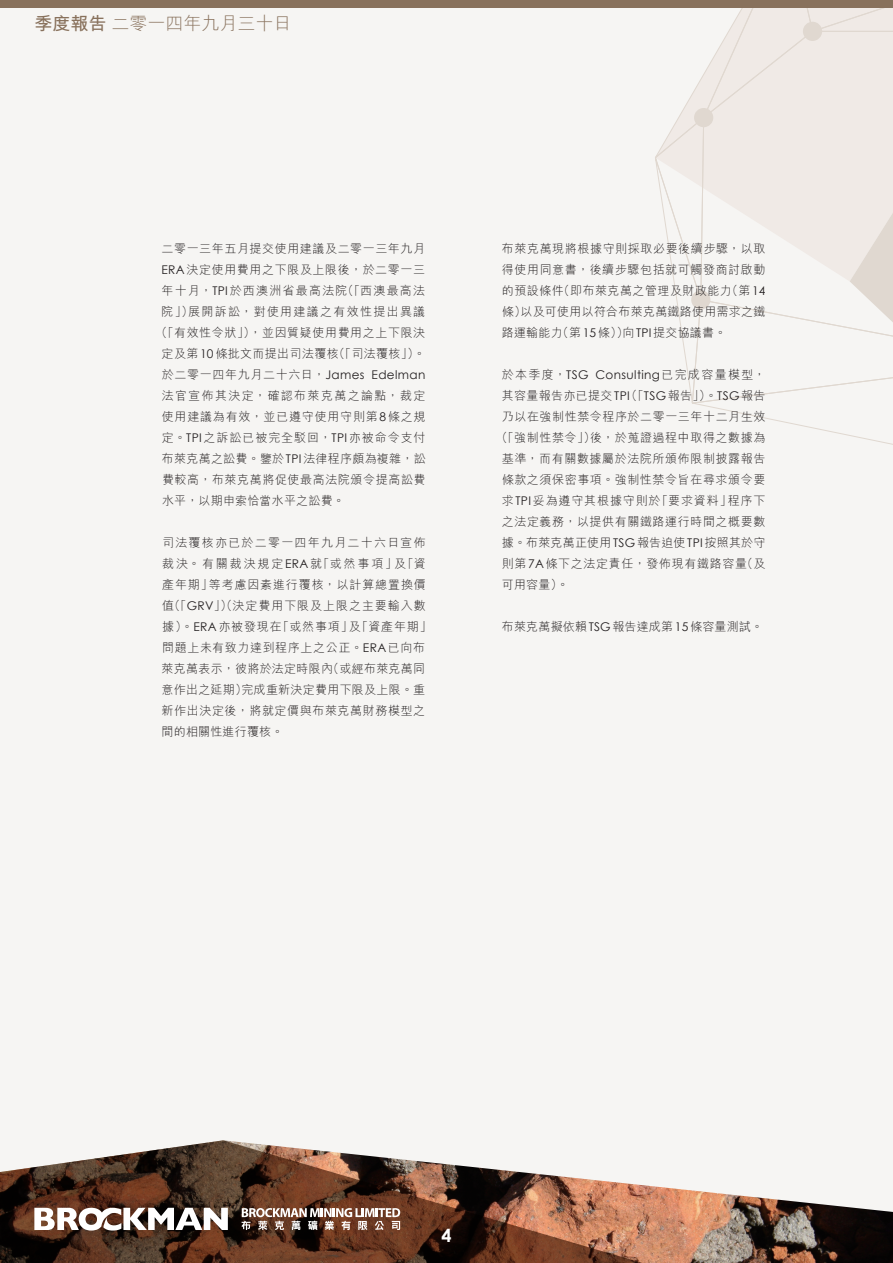
<style>
.page{position:relative;width:893px;height:1263px;background:#f6f5f3}
.page>*{position:absolute;margin:0;border:0;box-sizing:border-box;transform-origin:0 0}
.t1{font:300 18px "M Hei HK";color:#88715c}
.t2{font:700 18px "Century Gothic";color:#fff}
.t3{font:300 12px/21px "M Hei HK";letter-spacing:.05em;color:#231f20}
.t4{font:300 12px "M Hei HK";letter-spacing:.015em;color:#231f20}
.t5{font:300 12px "M Hei HK";letter-spacing:.105em;color:#231f20}
.t6{font:300 12px "M Hei HK";letter-spacing:.025em;color:#231f20}
.t7{font:300 12px "M Hei HK";letter-spacing:.03em;color:#231f20}
.t8{font:300 12px "M Hei HK";letter-spacing:.08em;color:#231f20}
.t9{font:300 12px "M Hei HK";letter-spacing:.02em;color:#231f20}
.t10{font:300 12px "M Hei HK";letter-spacing:.07em;color:#231f20}
.t11{font:300 12px "M Hei HK";letter-spacing:.11em;color:#231f20}
.t12{font:300 12px "M Hei HK";letter-spacing:.115em;color:#231f20}
.s1{font-weight:700}
.s2{font-family:"Century Gothic";font-weight:400}
</style>
<div class="page">
<svg style="left:655px;top:8px;width:238px;height:437px"></svg>
<svg style="left:700px;top:31px;width:193px;height:331px"></svg>
<div style="left:691px;top:290px;width:19px;height:19px;background:#e0d8d0;border-radius:50%"></div>
<div style="left:803px;top:22px;width:19px;height:19px;background:#e0d8d0;border-radius:50%"></div>
<div style="left:694px;top:108px;width:19px;height:19px;background:#e0d8d0;border-radius:50%"></div>
<div style="left:0;top:0;width:893px;height:8px;background:#88715c"></div>
<img style="left:687px;top:1190px;width:206px;height:73px">
<svg style="left:0;top:1140px;width:687px;height:123px"></svg>
<svg style="left:34px;top:1208px;width:194px;height:22px"></svg>
<svg style="left:241px;top:1208px;width:159px;height:22px"></svg>
<h1 class="t1" style="left:34px;top:11px;width:259px"><span class="s1">季度報告</span> 二零一四年九月三十日</h1>
<p class="t3" style="left:162px;top:238px;width:265px">二零一三年五月提交使用建議及二零一三年九月</p>
<p class="t3" style="left:161px;top:259px;width:265px"><span class="s2">ERA</span>決定使用費用之下限及上限後，於二零一三</p>
<p class="t5" style="left:161px;top:282px;width:265px">年十月，<span class="s2">TPI</span>於西澳洲省最高法院（「西澳最高法</p>
<p class="t11" style="left:162px;top:303px;width:265px">院」）展開訴訟，對使用建議之有效性提出異議</p>
<p class="t3" style="left:156px;top:322px;width:271px">（「有效性令狀」），並因質疑使用費用之上下限決</p>
<p class="t7" style="left:162px;top:345px;width:265px">定及第<span class="s2">10</span>條批文而提出司法覆核（「司法覆核」）。</p>
<p class="t3" style="left:162px;top:364px;width:265px">於二零一四年九月二十六日，<span class="s2">James Edelman</span></p>
<p class="t12" style="left:162px;top:387px;width:265px">法官宣佈其決定，確認布萊克萬之論點，裁定</p>
<p class="t3" style="left:162px;top:406px;width:265px">使用建議為有效，並已遵守使用守則第<span class="s2">8</span>條之規</p>
<p class="t8" style="left:162px;top:429px;width:265px">定。<span class="s2">TPI</span>之訴訟已被完全駁回，<span class="s2">TPI</span>亦被命令支付</p>
<p class="t9" style="left:162px;top:450px;width:265px">布萊克萬之訟費。鑒於<span class="s2">TPI</span>法律程序頗為複雜，訟</p>
<p class="t3" style="left:162px;top:469px;width:265px">費較高，布萊克萬將促使最高法院頒令提高訟費</p>
<p class="t4" style="left:162px;top:492px;width:184px">水平，以期申索恰當水平之訟費。</p>
<p class="t3" style="left:162px;top:532px;width:272px">司法覆核亦已於二零一四年九月二十六日宣佈裁決。有關裁決規定<span class="s2">ERA</span>就「或然事項」及「資產年期」等考慮因素進行覆核，以計算總置換價值（「<span class="s2">GRV</span>」）（決定費用下限及上限之主要輸入數據）。<span class="s2">ERA</span>亦被發現在「或然事項」及「資產年期」問題上未有致力達到程序上之公正。<span class="s2">ERA</span>已向布萊克萬表示，彼將於法定時限內（或經布萊克萬同意作出之延期）完成重新決定費用下限及上限。重新作出決定後，將就定價與布萊克萬財務模型之間的相關性進行覆核。</p>
<p class="t3" style="left:502px;top:238px;width:265px;text-align:justify">布萊克萬現將根據守則採取必要後續步驟，以取得使用同意書，後續步驟包括就可觸發商討啟動的預設條件（即布萊克萬之管理及財政能力（第<span class="s2">14</span>條）以及可使用以符合布萊克萬鐵路使用需求之鐵路運輸能力（第<span class="s2">15</span>條））向<span class="s2">TPI</span>提交協議書。</p>
<p class="t5" style="left:502px;top:366px;width:265px">於本季度，<span class="s2">TSG Consulting</span>已完成容量模型，</p>
<p class="t6" style="left:502px;top:387px;width:265px">其容量報告亦已提交<span class="s2">TP</span>（<span class="s2">I</span>「<span class="s2">TSG</span>報告」）。<span class="s2">TSG</span>報告</p>
<p class="t3" style="left:502px;top:406px;width:265px">乃以在強制性禁令程序於二零一三年十二月生效</p>
<p class="t3" style="left:496px;top:427px;width:271px">（「強制性禁令」）後，於蒐證過程中取得之數據為</p>
<p class="t3" style="left:502px;top:448px;width:265px">基準，而有關數據屬於法院所頒佈限制披露報告</p>
<p class="t3" style="left:502px;top:469px;width:265px">條款之須保密事項。強制性禁令旨在尋求頒令要</p>
<p class="t10" style="left:502px;top:492px;width:265px">求<span class="s2">TPI</span>妥為遵守其根據守則於「要求資料」程序下</p>
<p class="t3" style="left:502px;top:511px;width:265px">之法定義務，以提供有關鐵路運行時間之概要數</p>
<p class="t4" style="left:502px;top:534px;width:265px">據。布萊克萬正使用<span class="s2">TSG</span>報告迫使<span class="s2">TPI</span>按照其於守</p>
<p class="t3" style="left:502px;top:553px;width:265px">則第<span class="s2">7A</span>條下之法定責任，發佈現有鐵路容量（及</p>
<p class="t3" style="left:502px;top:574px;width:69px">可用容量）。</p>
<p class="t4" style="left:502px;top:618px;width:263px">布萊克萬擬依賴<span class="s2">TSG</span>報告達成第<span class="s2">15</span>條容量測試。</p>
<h1 class="t2" style="left:441px;top:1222px;width:12px">4</h1>
</div>
